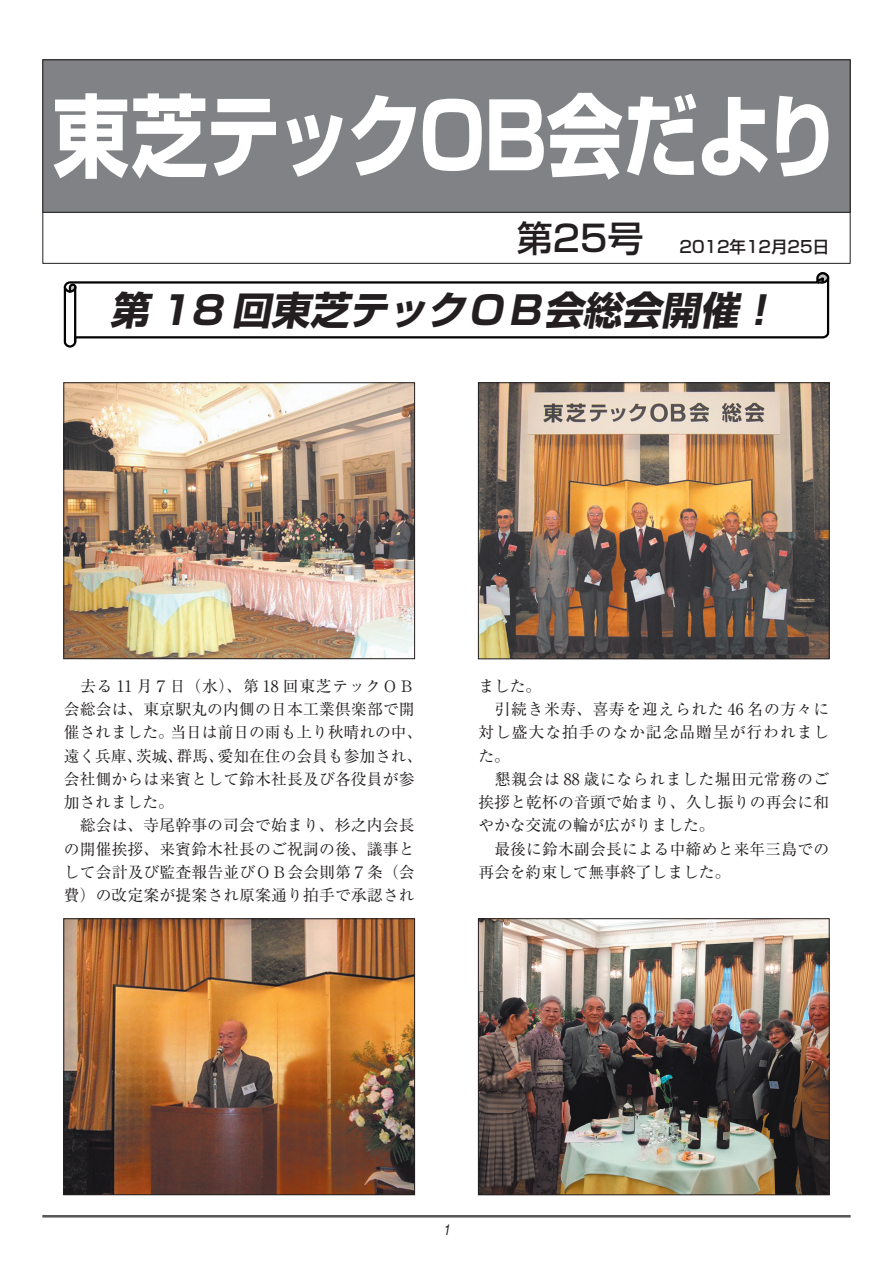
<style>
.page{position:relative;width:893px;height:1263px;background:#fff}
.page>*{position:absolute;margin:0;border:0;box-sizing:border-box;transform-origin:0 0}
.t1{font:700 90px "Shin Go Pr 5";letter-spacing:-.04em;color:#fff;scale:.85 1}
.t2{font:italic 700 39px "Shin Go Pr 5";color:#231f20}
.t3{font:500 16.5px "Shin Go Pr 5";color:#231f20}
.t4{font:15.75px/23.2px "Ryumin Pr 5";letter-spacing:.015em;color:#231f20}
.t5{font:italic condensed 15px "Helvetica";color:#231f20}
.s1{font-size:36px}
</style>
<div class="page">
<hr style="left:43px;top:1215px;width:807px;height:2px;background:#57585a">
<div style="left:43px;top:60px;width:807px;height:152px;background:#808285"></div>
<div style="left:43px;top:60px;width:807px;height:153px;border:1px solid #231f20"></div>
<svg style="left:63px;top:281px;width:767px;height:67px"></svg>
<svg style="left:63px;top:282px;width:15px;height:12px"></svg>
<svg style="left:815px;top:272px;width:15px;height:13px"></svg>
<hr style="left:74px;top:287px;width:2px;height:55px;background:#030303">
<img style="left:66px;top:384px;width:347px;height:273px">
<div style="left:64px;top:382px;width:351px;height:277px;border:1px solid #231f20"></div>
<img style="left:66px;top:920px;width:347px;height:273px">
<div style="left:64px;top:918px;width:351px;height:277px;border:1px solid #231f20"></div>
<img style="left:480px;top:385px;width:347px;height:272px">
<div style="left:478px;top:383px;width:351px;height:276px;border:1px solid #231f20"></div>
<img style="left:480px;top:920px;width:347px;height:273px">
<div style="left:478px;top:918px;width:351px;height:277px;border:1px solid #231f20"></div>
<h1 class="t1" style="left:53px;top:65px;width:928px">東芝テックOB会だより</h1>
<p class="t3" style="left:517px;top:234px;width:314px"><span class="s1">第25号　</span>2012年12月25日</p>
<h2 class="t2" style="left:110px;top:279px;width:680px">第 18 回東芝テックＯＢ会総会開催！</h2>
<p class="t4" style="left:64px;top:673px;width:360px">　去る 11 月７日（水）、第 18 回東芝テックＯＢ会総会は、東京駅丸の内側の日本工業倶楽部で開催されました。当日は前日の雨も上り秋晴れの中、遠く兵庫、茨城、群馬、愛知在住の会員も参加され、会社側からは来賓として鈴木社長及び各役員が参加されました。<br>　総会は、寺尾幹事の司会で始まり、杉之内会長の開催挨拶、来賓鈴木社長のご祝詞の後、議事として会計及び監査報告並びＯＢ会会則第７条（会費）の改定案が提案され原案通り拍手で承認され</p>
<p class="t4" style="left:478px;top:673px;width:352px">ました。<br>　引続き米寿、喜寿を迎えられた 46 名の方々に対し盛大な拍手のなか記念品贈呈が行われました。<br>　懇親会は 88 歳になられました堀田元常務のご挨拶と乾杯の音頭で始まり、久し振りの再会に和やかな交流の輪が広がりました。<br>　最後に鈴木副会長による中締めと来年三島での再会を約束して無事終了しました。</p>
<p class="t5" style="left:443px;top:1221px;width:8px">1</p>
</div>
